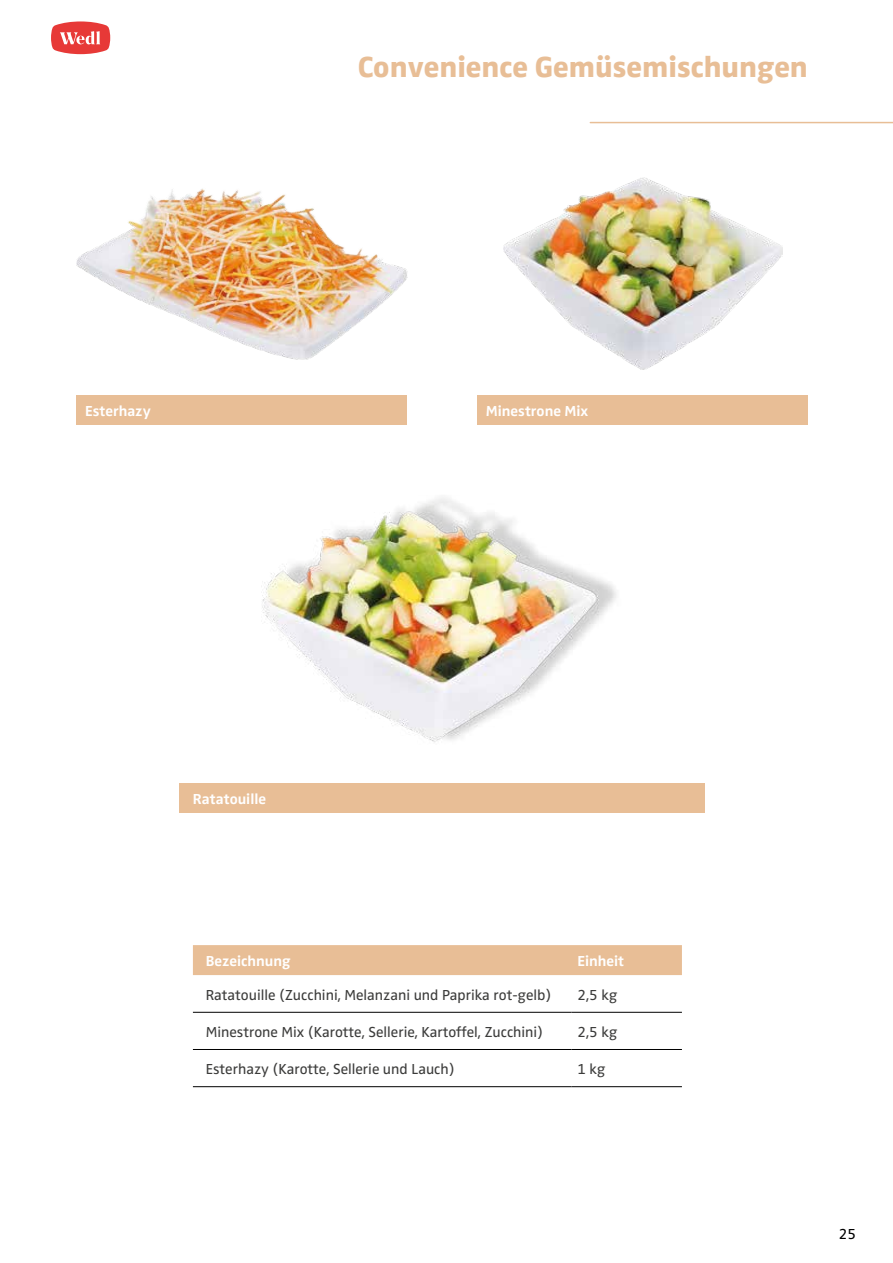
<style>
.page{position:relative;width:893px;height:1263px;background:#fff}
.page>*{position:absolute;margin:0;border:0;box-sizing:border-box;transform-origin:0 0}
.t1{font:800 30px "Zwo Pro";color:#e8be96}
.t2{font:15px "Zwo Pro";color:#3c3c3b}
.t3{font:700 15px "Zwo Pro";color:#fff}
.t4{font:15px "Zwo Pro";color:#000}
</style>
<div class="page">
<svg style="left:51px;top:21px;width:59px;height:33px"></svg>
<hr style="left:590px;top:122px;width:303px;height:1px;background:#e8be96">
<img style="left:77px;top:188px;width:330px;height:171px">
<div style="left:77px;top:395px;width:330px;height:30px;background:#e8be96"></div>
<img style="left:262px;top:497px;width:355px;height:245px">
<img style="left:503px;top:177px;width:279px;height:192px">
<div style="left:179px;top:783px;width:526px;height:30px;background:#e8be96"></div>
<div style="left:477px;top:395px;width:331px;height:30px;background:#e8be96"></div>
<div style="left:193px;top:945px;width:489px;height:30px;background:#e8be96"></div>
<hr style="left:193px;top:1012px;width:378px;height:1px;background:#000">
<hr style="left:193px;top:1049px;width:378px;height:1px;background:#000">
<hr style="left:193px;top:1086px;width:378px;height:1px;background:#000">
<hr style="left:571px;top:1012px;width:111px;height:1px;background:#000">
<hr style="left:571px;top:1049px;width:111px;height:1px;background:#000">
<hr style="left:571px;top:1086px;width:111px;height:1px;background:#000">
<p class="t3" style="left:85px;top:399px;width:67px">Esterhazy</p>
<h1 class="t1" style="left:358px;top:44px;width:451px">Convenience Gemüsemischungen</h1>
<p class="t3" style="left:486px;top:399px;width:104px">Minestrone Mix</p>
<p class="t3" style="left:193px;top:787px;width:75px">Ratatouille</p>
<p class="t3" style="left:206px;top:949px;width:86px">Bezeichnung</p>
<p class="t3" style="left:577px;top:949px;width:48px">Einheit</p>
<p class="t2" style="left:206px;top:983px;width:347px">Ratatouille (Zucchini, Melanzani und Paprika rot-gelb)</p>
<p class="t2" style="left:577px;top:983px;width:41px">2,5 kg</p>
<p class="t2" style="left:206px;top:1020px;width:339px">Minestrone Mix (Karotte, Sellerie, Kartoffel, Zucchini)</p>
<p class="t2" style="left:577px;top:1020px;width:41px">2,5 kg</p>
<p class="t2" style="left:206px;top:1057px;width:251px">Esterhazy (Karotte, Sellerie und Lauch)</p>
<p class="t2" style="left:577px;top:1057px;width:30px">1 kg</p>
<p class="t4" style="left:839px;top:1222px;width:19px">25</p>
</div>
